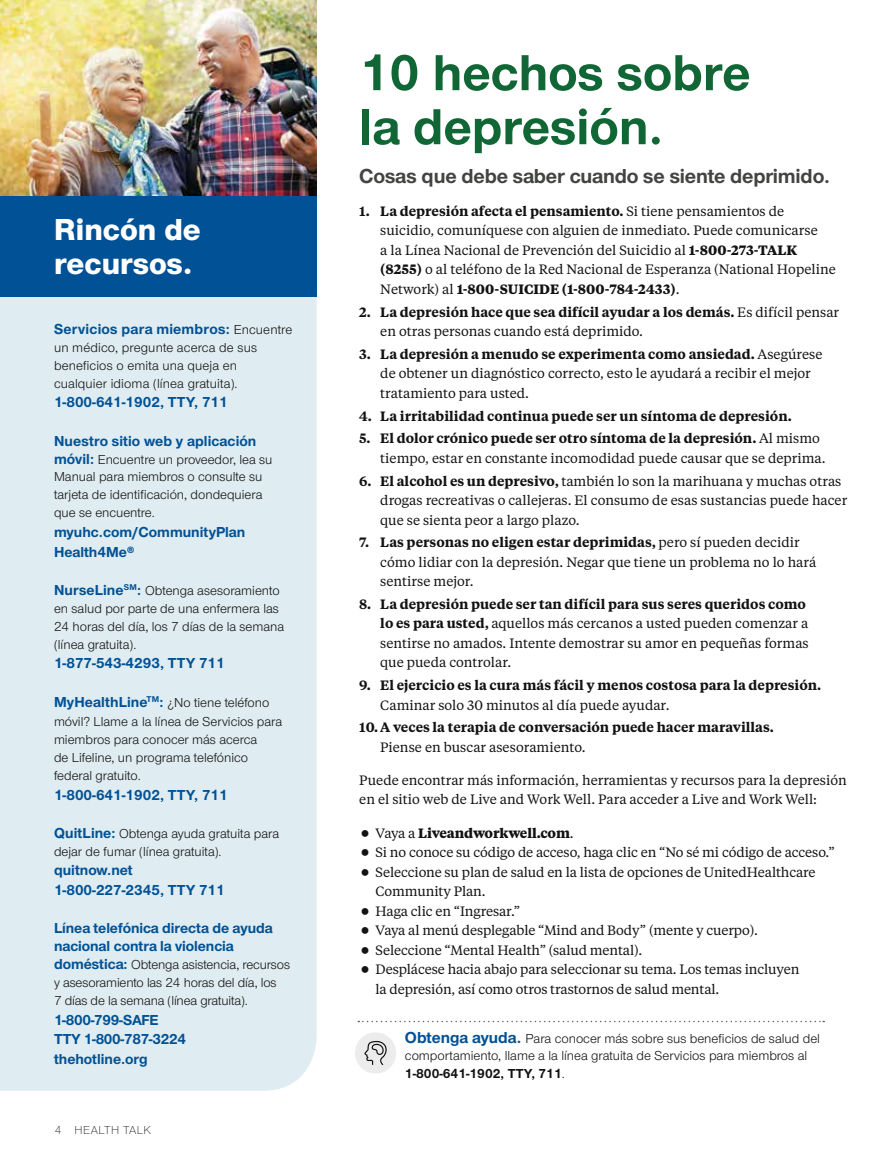
<style>
.page{position:relative;width:878px;height:1161px;background:#fff}
.page>*{position:absolute;margin:0;border:0;box-sizing:border-box;transform-origin:0 0}
.t1{font:700 52.5px/54px "UHC Sans";color:#106634}
.t2{font:800 31.5px/34.5px "UHC Sans";color:#fff}
.t3{font:700 21px "UHC Sans";letter-spacing:-.01em;color:#424441}
.t4{font:700 15px/19.5px "UHC Sans";color:#005195}
.t5{font:700 15px/19.5px "UHC Sans";letter-spacing:-.02em;color:#005195}
.t6{font:13.5px/19.5px "UHC Serif Text";color:#121212}
.t7{font:13.5px/18px "UHC Sans";color:#121212}
.t8{font:600 13.5px "UHC Serif Text";color:#121212}
.t9{font:300 12px "UHC Sans";letter-spacing:.04em;color:#121212}
.s1{font-weight:400;font-size:13.5px;color:#121212}
.s2{font-weight:700;font-size:15px;color:#005195}
.s3{font-weight:600}
.s4{font-weight:700}
.s5{font-weight:700;font-size:16.5px;color:#005195}
</style>
<div class="page">
<div style="left:0;top:297px;width:316px;height:794px;background:#dfecf1"></div>
<img style="left:0;top:0;width:316px;height:196px">
<div style="left:0;top:196px;width:316px;height:101px;background:#005195"></div>
<svg style="left:358px;top:1021px;width:466px;height:1px"></svg>
<div style="left:355px;top:1032px;width:41px;height:42px;background:#ebeceb;border-radius:50%"></div>
<svg style="left:364px;top:1041px;width:23px;height:24px"></svg>
<h2 class="t2" style="left:54px;top:211px;width:148px">Rincón de recursos.</h2>
<p class="t4" style="left:54px;top:319px;width:240px">Servicios para miembros: <span class="s1">Encuentre</span></p>
<p class="t7" style="left:54px;top:338px;width:204px">un médico, pregunte acerca de sus beneficios o emita una queja en cualquier idioma (línea gratuita).</p>
<p class="t4" style="left:54px;top:392px;width:175px">1-800-641-1902, TTY, 711</p>
<p class="t4" style="left:54px;top:430px;width:204px">Nuestro sitio web y aplicación</p>
<p class="t7" style="left:54px;top:450px;width:220px"><span class="s2">móvil:</span> Encuentre un proveedor, lea su<br>Manual para miembros o consulte su tarjeta de identificación, dondequiera que se encuentre.</p>
<p class="t4" style="left:54px;top:522px;width:193px">myuhc.com/CommunityPlan<br>Health4Me®</p>
<p class="t7" style="left:54px;top:581px;width:232px"><span class="s2">NurseLine</span><sup>SM</sup><span class="s2">:</span> Obtenga asesoramiento en salud por parte de una enfermera las 24 horas del día, los 7 días de la semana (línea gratuita).</p>
<p class="t4" style="left:54px;top:653px;width:172px">1-877-543-4293, TTY 711</p>
<p class="t7" style="left:54px;top:692px;width:229px;line-height:19.5px"><span class="s2">MyHealthLine</span><sup>TM</sup><span class="s2">:</span> ¿No tiene teléfono móvil? Llame a la línea de Servicios para</p>
<p class="t7" style="left:54px;top:730px;width:205px">miembros para conocer más acerca de Lifeline, un programa telefónico federal gratuito.</p>
<p class="t4" style="left:54px;top:784px;width:175px">1-800-641-1902, TTY, 711</p>
<p class="t7" style="left:54px;top:824px;width:226px"><span class="s2">QuitLine:</span> Obtenga ayuda gratuita para dejar de fumar (línea gratuita).</p>
<p class="t4" style="left:54px;top:860px;width:172px">quitnow.net<br>1-800-227-2345, TTY 711</p>
<p class="t4" style="left:54px;top:919px;width:220px;line-height:18px">Línea telefónica directa de ayuda nacional contra la violencia</p>
<p class="t7" style="left:54px;top:955px;width:237px"><span class="s2">doméstica:</span> Obtenga asistencia, recursos y asesoramiento las 24 horas del día, los<br>7 días de la semana (línea gratuita).</p>
<p class="t5" style="left:54px;top:1009px;width:133px">1-800-799-SAFE<br>TTY 1-800-787-3224 thehotline.org</p>
<p class="t9" style="left:55px;top:1122px;width:98px">4 HEALTH TALK</p>
<h1 class="t1" style="left:359px;top:44px;width:393px">10 hechos sobre la depresión.</h1>
<h3 class="t3" style="left:359px;top:162px;width:472px">Cosas que debe saber cuando se siente deprimido.</h3>
<p class="t6" style="left:380px;top:201px;width:457px;text-indent:-21px"><span class="s3">1. La depresión afecta el pensamiento.</span> Si tiene pensamientos de suicidio, comuníquese con alguien de inmediato. Puede comunicarse<br>a la Línea Nacional de Prevención del Suicidio al <span class="s4">1-800-273-TALK (8255)</span> o al teléfono de la Red Nacional de Esperanza (National Hopeline Network) al <span class="s4">1-800-SUICIDE (1-800-784-2433)</span>.</p>
<p class="t6" style="left:380px;top:301px;width:460px;text-indent:-21px"><span class="s3">2. La depresión hace que sea difícil ayudar a los demás.</span> Es difícil pensar en otras personas cuando está deprimido.</p>
<p class="t6" style="left:380px;top:344px;width:444px;text-indent:-21px"><span class="s3">3. La depresión a menudo se experimenta como ansiedad.</span> Asegúrese de obtener un diagnóstico correcto, esto le ayudará a recibir el mejor tratamiento para usted.</p>
<p class="t8" style="left:359px;top:406px;width:434px">4. La irritabilidad continua puede ser un síntoma de depresión.</p>
<p class="t6" style="left:380px;top:428px;width:447px;text-indent:-21px"><span class="s3">5. El dolor crónico puede ser otro síntoma de la depresión.</span> Al mismo tiempo, estar en constante incomodidad puede causar que se deprima.</p>
<p class="t6" style="left:380px;top:470px;width:468px;text-indent:-21px"><span class="s3">6. El alcohol es un depresivo,</span> también lo son la marihuana y muchas otras drogas recreativas o callejeras. El consumo de esas sustancias puede hacer que se sienta peor a largo plazo.</p>
<p class="t6" style="left:380px;top:532px;width:437px;text-indent:-21px"><span class="s3">7. Las personas no eligen estar deprimidas,</span> pero sí pueden decidir cómo lidiar con la depresión. Negar que tiene un problema no lo hará sentirse mejor.</p>
<p class="t6" style="left:380px;top:594px;width:430px;text-indent:-21px"><span class="s3">8. La depresión puede ser tan difícil para sus seres queridos como lo es para usted,</span> aquellos más cercanos a usted pueden comenzar a sentirse no amados. Intente demostrar su amor en pequeñas formas que pueda controlar.</p>
<p class="t8" style="left:359px;top:676px;width:463px">9. El ejercicio es la cura más fácil y menos costosa para la depresión.</p>
<p class="t6" style="left:380px;top:695px;width:291px">Caminar solo 30 minutos al día puede ayudar.</p>
<p class="t8" style="left:359px;top:718px;width:416px">10. A veces la terapia de conversación puede hacer maravillas.</p>
<p class="t6" style="left:380px;top:737px;width:207px">Piense en buscar asesoramiento.</p>
<p class="t6" style="left:359px;top:770px;width:489px">Puede encontrar más información, herramientas y recursos para la depresión en el sitio web de Live and Work Well. Para acceder a Live and Work Well:</p>
<p class="t6" style="left:375px;top:822px;width:460px">Vaya a <span class="s4">Liveandworkwell.com</span>.<br>Si no conoce su código de acceso, haga clic en “No sé mi código de acceso.” Seleccione su plan de salud en la lista de opciones de UnitedHealthcare Community Plan.<br>Haga clic en “Ingresar.”<br>Vaya al menú desplegable “Mind and Body” (mente y cuerpo).<br>Seleccione “Mental Health” (salud mental).<br>Desplácese hacia abajo para seleccionar su tema. Los temas incluyen<br>la depresión, así como otros trastornos de salud mental.</p>
<p class="t7" style="left:405px;top:1029px;width:416px"><span class="s5">Obtenga ayuda.</span> Para conocer más sobre sus beneficios de salud del comportamiento, llame a la línea gratuita de Servicios para miembros al<br><span class="s4">1-800-641-1902, TTY, 711</span>.</p>
</div>
